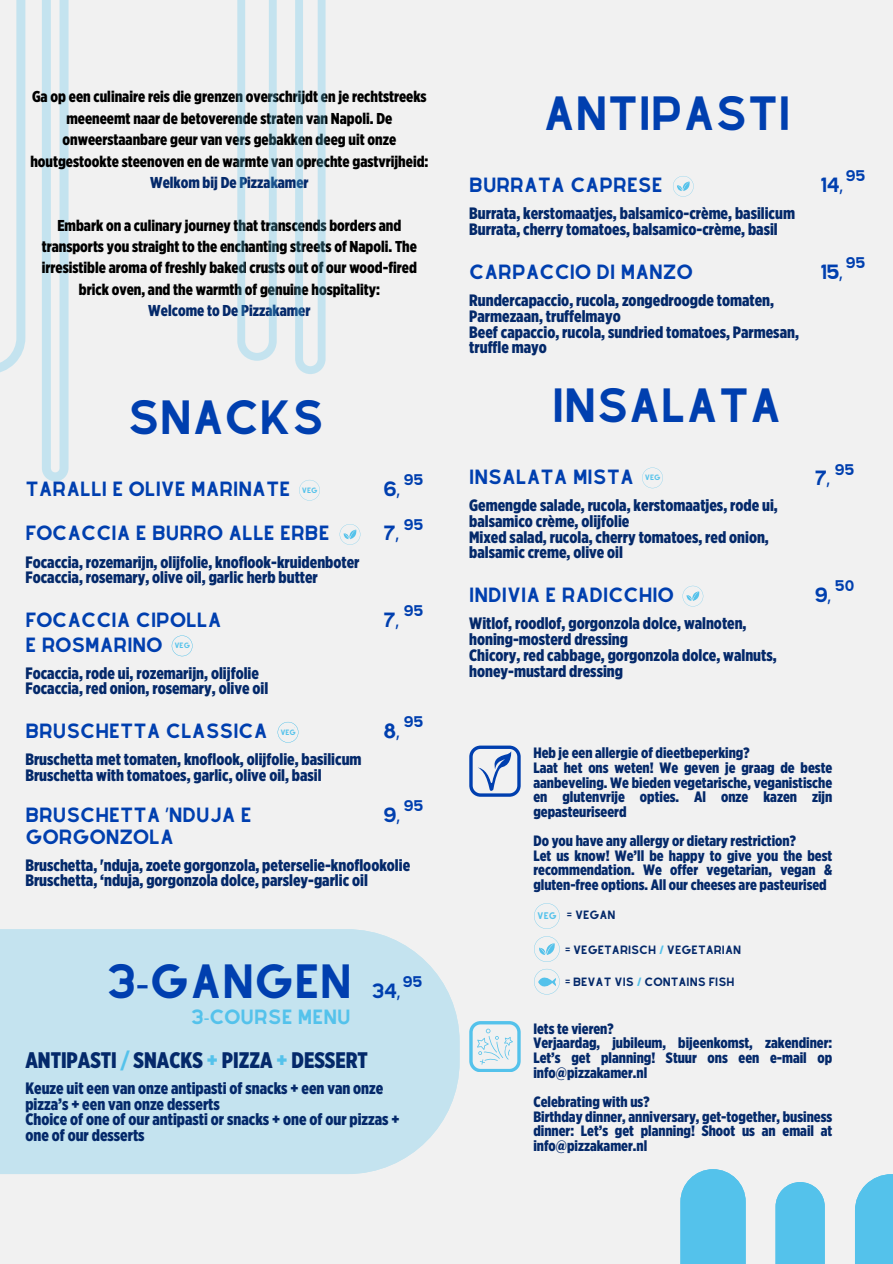
<style>
.page{position:relative;width:893px;height:1264px;background:#fff}
.page>*{position:absolute;margin:0;border:0;box-sizing:border-box;transform-origin:0 0}
.t1{font:42px "Alyssum Sans";color:#003faf}
.t2{font:900 22.5px "Gotham X Narrow";color:#04296a}
.t3{font:18px "Alyssum Sans";color:#003faf}
.t4{font:18px "Alyssum Sans";color:#54c2eb}
.t5{font:900 16.5px/15.8px "Gotham X Narrow";color:#04296a}
.t6{font:900 15.75px/21.3px "Gotham X Narrow";color:#000;text-align:center}
.t7{font:900 15.75px "Gotham X Narrow";color:#04296a}
.t8{font:900 15px/14.7px "Gotham X Narrow";color:#04296a;text-align:justify}
.t9{font:13.5px "Alyssum Sans";color:#003faf}
.t10{font:10.5px "Alyssum Sans";color:#04296a}
.t11{font:8.4px "Alyssum Sans";color:#54c2eb}
.t12{font:6.75px "Alyssum Sans";color:#54c2eb}
.s1{font-family:"Noto Sans"}
.s2{color:#54c2eb}
</style>
<div class="page">
<div style="left:0;top:0;width:892px;height:1263px;background:#f1f1f1"></div>
<svg style="left:0;top:0;width:25px;height:372px"></svg>
<svg style="left:42px;top:0;width:27px;height:481px"></svg>
<svg style="left:237px;top:0;width:40px;height:361px"></svg>
<svg style="left:295px;top:0;width:30px;height:374px"></svg>
<svg style="left:680px;top:1169px;width:65px;height:94px;background:#5fc5eb"></svg>
<svg style="left:775px;top:1182px;width:49px;height:81px;background:#5ec5eb"></svg>
<svg style="left:855px;top:1174px;width:37px;height:89px;background:#61c6eb"></svg>
<div style="left:0;top:929px;width:459px;height:245px;background:#c4e3ef"></div>
<svg style="left:469px;top:745px;width:51px;height:51px"></svg>
<svg style="left:469px;top:1021px;width:51px;height:50px"></svg>
<svg style="left:339px;top:524px;width:21px;height:20px"></svg>
<svg style="left:299px;top:480px;width:21px;height:20px"></svg>
<div style="left:302px;top:482px;width:15px;height:15px;background:#f1f1f1;border-radius:50%"></div>
<svg style="left:642px;top:467px;width:20px;height:21px"></svg>
<div style="left:645px;top:470px;width:15px;height:14px;background:#f1f1f1;border-radius:50%"></div>
<svg style="left:682px;top:586px;width:21px;height:20px"></svg>
<svg style="left:673px;top:176px;width:20px;height:20px"></svg>
<svg style="left:278px;top:722px;width:20px;height:20px"></svg>
<div style="left:281px;top:724px;width:15px;height:15px;background:#f1f1f1;border-radius:50%"></div>
<svg style="left:534px;top:903px;width:25px;height:25px"></svg>
<div style="left:538px;top:906px;width:18px;height:18px;background:#f1f1f1;border-radius:50%"></div>
<svg style="left:534px;top:936px;width:25px;height:25px"></svg>
<svg style="left:534px;top:968px;width:25px;height:26px"></svg>
<svg style="left:172px;top:635px;width:20px;height:21px"></svg>
<div style="left:175px;top:638px;width:15px;height:14px;background:#f1f1f1;border-radius:50%"></div>
<p class="t6" style="left:30px;top:87px;width:399px">Ga op een culinaire reis die grenzen overschrijdt en je rechtstreeks meeneemt naar de betoverende straten van Napoli. De onweerstaanbare geur van vers gebakken deeg uit onze houtgestookte steenoven en de warmte van oprechte gastvrijheid:</p>
<p class="t7" style="left:150px;top:175px;width:160px">Welkom bij De Pizzakamer</p>
<p class="t6" style="left:42px;top:215px;width:377px">Embark on a culinary journey that transcends borders and transports you straight to the enchanting streets of Napoli. The irresistible aroma of freshly baked crusts out of our wood-fired brick oven, and the warmth of genuine hospitality:</p>
<p class="t7" style="left:148px;top:303px;width:164px">Welcome to De Pizzakamer</p>
<p class="t1" style="left:128px;top:392px;width:198px">SNACKS</p>
<p class="t3" style="left:25px;top:478px;width:266px">TARALLI E OLIVE MARINATE</p>
<p class="t12" style="left:302px;top:486px;width:17px">VEG</p>
<p class="t3" style="left:25px;top:522px;width:305px">FOCACCIA E BURRO ALLE ERBE</p>
<p class="t5" style="left:25px;top:554px;width:335px">Focaccia, rozemarijn, olijfolie, knoflook-kruidenboter</p>
<p class="t5" style="left:25px;top:570px;width:294px">Focaccia, rosemary, olive oil, garlic herb butter</p>
<p class="t3" style="left:25px;top:609px;width:198px">FOCACCIA CIPOLLA</p>
<p class="t3" style="left:25px;top:633px;width:138px">E ROSMARINO</p>
<p class="t12" style="left:174px;top:641px;width:17px">VEG</p>
<p class="t5" style="left:25px;top:665px;width:235px">Focaccia, rode ui, rozemarijn, olijfolie</p>
<p class="t5" style="left:25px;top:681px;width:244px">Focaccia, red onion, rosemary, olive oil</p>
<p class="t3" style="left:25px;top:720px;width:243px">BRUSCHETTA CLASSICA</p>
<p class="t12" style="left:280px;top:728px;width:17px">VEG</p>
<p class="t5" style="left:25px;top:752px;width:337px">Bruschetta met tomaten, knoflook, olijfolie, basilicum</p>
<p class="t5" style="left:25px;top:768px;width:298px">Bruschetta with tomatoes, garlic, olive oil, basil</p>
<p class="t9" style="left:404px;top:472px;width:21px">95</p>
<p class="t3" style="left:383px;top:478px;width:17px">6,</p>
<p class="t9" style="left:404px;top:516px;width:21px">95</p>
<p class="t3" style="left:383px;top:522px;width:16px">7,</p>
<p class="t9" style="left:404px;top:602px;width:21px">95</p>
<p class="t3" style="left:383px;top:609px;width:16px">7,</p>
<p class="t9" style="left:404px;top:713px;width:21px">95</p>
<p class="t3" style="left:383px;top:720px;width:17px">8,</p>
<p class="t9" style="left:404px;top:798px;width:21px">95</p>
<p class="t3" style="left:25px;top:804px;width:228px">BRUSCHETTA ‘NDUJA E</p>
<p class="t3" style="left:25px;top:825px;width:150px">GORGONZOLA</p>
<p class="t5" style="left:25px;top:857px;width:386px">Bruschetta, 'nduja, zoete gorgonzola, peterselie-knoflookolie</p>
<p class="t5" style="left:25px;top:873px;width:344px">Bruschetta, ‘nduja, gorgonzola dolce, parsley-garlic oil</p>
<p class="t3" style="left:383px;top:804px;width:17px">9,</p>
<p class="t1" style="left:107px;top:956px;width:246px">3<span class="s1">-</span>GANGEN</p>
<p class="t4" style="left:191px;top:1005px;width:161px">3<span class="s1">-</span>COURSE MENU</p>
<p class="t2" style="left:25px;top:1050px;width:344px">ANTIPASTI <span class="s2">/</span> SNACKS <span class="s2">+</span> PIZZA <span class="s2">+</span> DESSERT</p>
<p class="t9" style="left:403px;top:973px;width:21px">95</p>
<p class="t3" style="left:371px;top:979px;width:30px">34,</p>
<p class="t5" style="left:25px;top:1080px;width:359px">Keuze uit een van onze antipasti of snacks + een van onze pizza’s + een van onze desserts</p>
<p class="t5" style="left:25px;top:1112px;width:375px">Choice of one of our antipasti or snacks + one of our pizzas + one of our desserts</p>
<p class="t1" style="left:543px;top:88px;width:249px">ANTIPASTI</p>
<p class="t3" style="left:469px;top:174px;width:195px">BURRATA CAPRESE</p>
<p class="t5" style="left:469px;top:206px;width:327px">Burrata, kerstomaatjes, balsamico-crème, basilicum</p>
<p class="t5" style="left:469px;top:222px;width:310px">Burrata, cherry tomatoes, balsamico-crème, basil</p>
<p class="t3" style="left:469px;top:261px;width:225px">CARPACCIO DI MANZO</p>
<p class="t5" style="left:469px;top:293px;width:306px">Rundercapaccio, rucola, zongedroogde tomaten,</p>
<p class="t5" style="left:469px;top:309px;width:153px">Parmezaan, truffelmayo</p>
<p class="t5" style="left:469px;top:325px;width:331px">Beef capaccio, rucola, sundried tomatoes, Parmesan,</p>
<p class="t5" style="left:469px;top:340px;width:79px">truffle mayo</p>
<p class="t1" style="left:552px;top:380px;width:231px">INSALATA</p>
<p class="t3" style="left:469px;top:466px;width:166px">INSALATA MISTA</p>
<p class="t5" style="left:469px;top:498px;width:310px">Gemengde salade, rucola, kerstomaatjes, rode ui,</p>
<p class="t5" style="left:469px;top:514px;width:162px">balsamico crème, olijfolie</p>
<p class="t5" style="left:469px;top:529px;width:301px">Mixed salad, rucola, cherry tomatoes, red onion,</p>
<p class="t5" style="left:469px;top:545px;width:155px">balsamic creme, olive oil</p>
<p class="t3" style="left:469px;top:584px;width:206px">INDIVIA E RADICCHIO</p>
<p class="t5" style="left:469px;top:616px;width:279px">Witlof, roodlof, gorgonzola dolce, walnoten,</p>
<p class="t5" style="left:469px;top:632px;width:160px">honing-mosterd dressing</p>
<p class="t5" style="left:469px;top:648px;width:309px">Chicory, red cabbage, gorgonzola dolce, walnuts,</p>
<p class="t5" style="left:469px;top:663px;width:155px">honey-mustard dressing</p>
<p class="t12" style="left:644px;top:473px;width:17px">VEG</p>
<p class="t9" style="left:845px;top:168px;width:21px">95</p>
<p class="t3" style="left:820px;top:174px;width:24px">14,</p>
<p class="t9" style="left:845px;top:255px;width:21px">95</p>
<p class="t3" style="left:820px;top:261px;width:23px">15,</p>
<p class="t9" style="left:834px;top:461px;width:21px">95</p>
<p class="t3" style="left:814px;top:467px;width:16px">7,</p>
<p class="t9" style="left:835px;top:578px;width:21px">50</p>
<p class="t3" style="left:814px;top:584px;width:17px">9,</p>
<p class="t8" style="left:533px;top:746px;width:218px">Heb je een allergie of dieetbeperking?</p>
<p class="t8" style="left:533px;top:761px;width:300px">Laat het ons weten! We geven je graag de beste aanbeveling. We bieden vegetarische, veganistische en glutenvrije opties. Al onze kazen zijn gepasteuriseerd</p>
<p class="t8" style="left:533px;top:834px;width:264px">Do you have any allergy or dietary restriction?</p>
<p class="t8" style="left:533px;top:848px;width:300px">Let us know! We’ll be happy to give you the best recommendation. We offer vegetarian, vegan &amp; gluten-free options. All our cheeses are pasteurised</p>
<p class="t11" style="left:537px;top:910px;width:21px">VEG</p>
<p class="t10" style="left:567px;top:908px;width:50px">= VEGAN</p>
<p class="t10" style="left:565px;top:943px;width:177px">= VEGETARISCH <span class="s2">/</span> VEGETARIAN</p>
<p class="t10" style="left:565px;top:975px;width:171px">= BEVAT VIS <span class="s2">/</span> CONTAINS FISH</p>
<p class="t8" style="left:533px;top:1021px;width:82px">Iets te vieren?</p>
<p class="t8" style="left:533px;top:1036px;width:300px">Verjaardag, jubileum, bijeenkomst, zakendiner:<br>Let’s get planning! Stuur ons een e-mail op info@pizzakamer.nl</p>
<p class="t8" style="left:533px;top:1095px;width:118px">Celebrating with us?</p>
<p class="t8" style="left:533px;top:1109px;width:300px">Birthday dinner, anniversary, get-together, business dinner: Let’s get planning! Shoot us an email at info@pizzakamer.nl</p>
</div>
